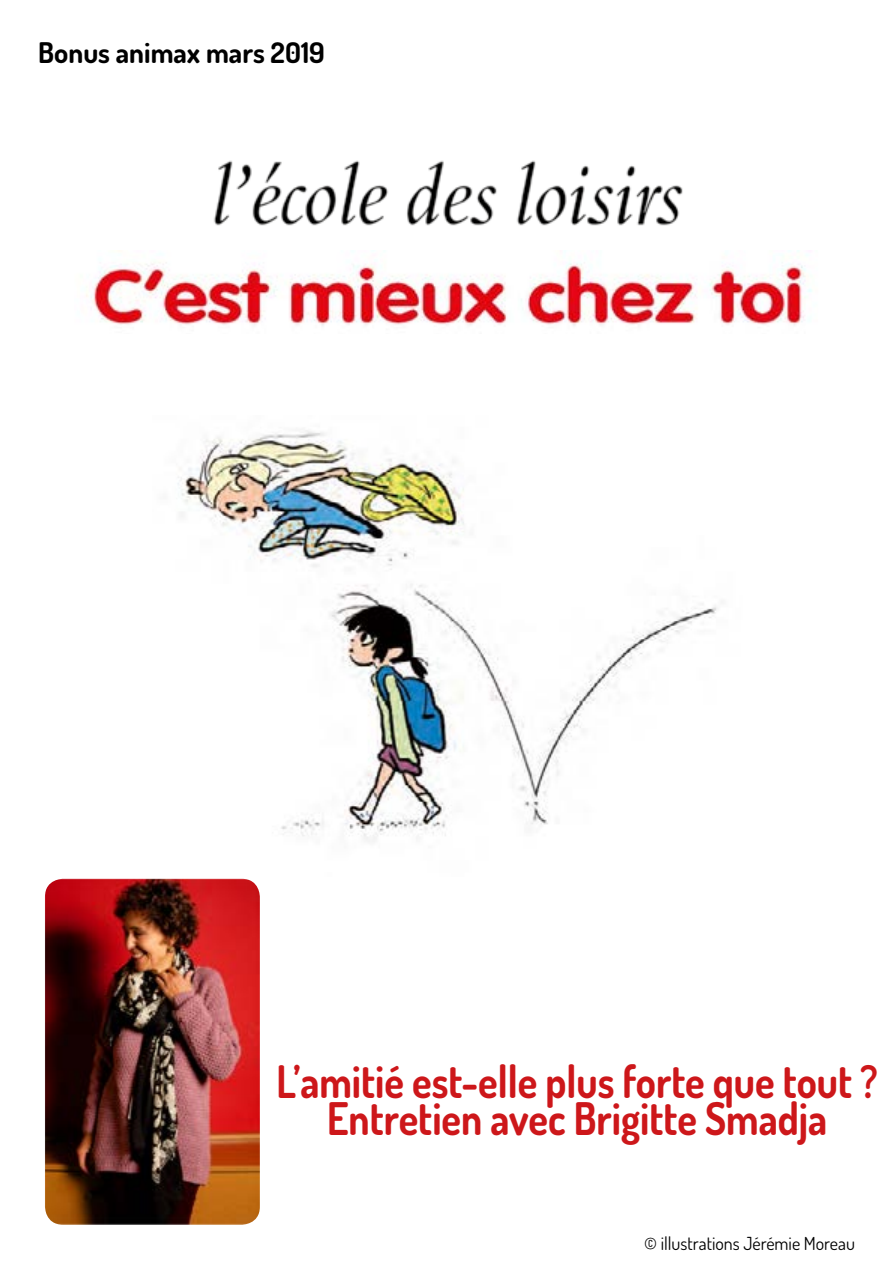
<style>
.page{position:relative;width:893px;height:1263px;background:#fff}
.page>*{position:absolute;margin:0;border:0;box-sizing:border-box;transform-origin:0 0}
.t1{font:700 45px/37.5px "Dosis";color:#cd171a;text-align:center;scale:.9 1}
.t2{font:700 28.5px "Dosis";color:#000}
.t3{font:18px "Dosis";color:#000}
</style>
<div class="page">
<img style="left:213px;top:160px;width:470px;height:66px">
<img style="left:86px;top:251px;width:726px;height:75px">
<img style="left:177px;top:430px;width:540px;height:412px">
<img style="left:45px;top:879px;width:215px;height:346px">
<p class="t2" style="left:38px;top:34px;width:288px">Bonus animax mars 2019</p>
<p class="t1" style="left:277px;top:1062px;width:670px">L’amitié est-elle plus forte que tout ?<br>Entretien avec Brigitte Smadja</p>
<p class="t3" style="left:644px;top:1231px;width:212px">© illustrations Jérémie Moreau</p>
</div>
